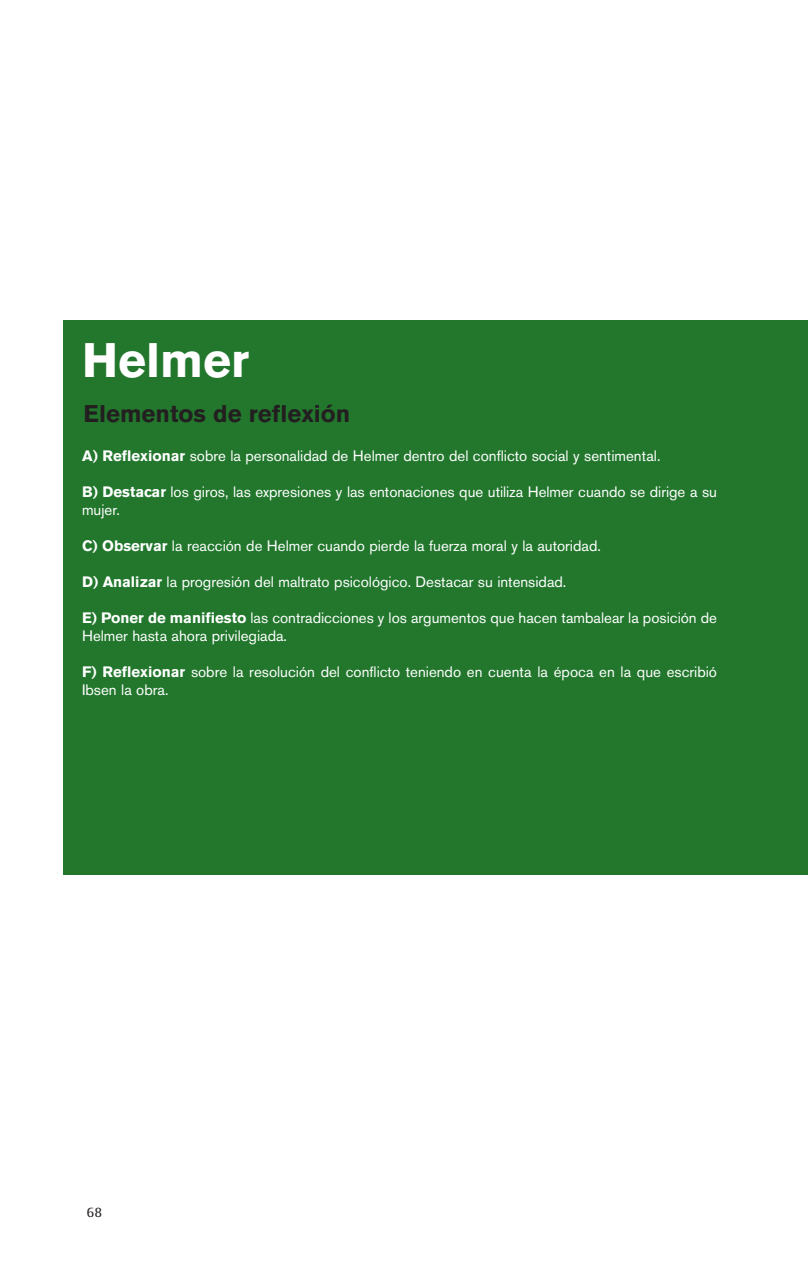
<style>
.page{position:relative;width:808px;height:1263px;background:#fff}
.page>*{position:absolute;margin:0;border:0;box-sizing:border-box;transform-origin:0 0}
.t1{font:700 48px "Akzidenz Grotesk BE";color:#fff}
.t2{font:700 24px "Akzidenz Grotesk BE";color:#231f20}
.t3{font:15px/18px "Akzidenz Grotesk BE";color:#fff}
.t4{font:15px "Rotis Serif";color:#231f20}
.s1{font-weight:700}
</style>
<div class="page">
<div style="left:64px;top:320px;width:744px;height:555px;background:#22772d"></div>
<h1 class="t1" style="left:82px;top:343px;width:168px">Helmer</h1>
<h2 class="t2" style="left:84px;top:405px;width:268px">Elementos de reflexión</h2>
<p class="t3" style="left:82px;top:448px;width:580px"><span class="s1">A) Reflexionar</span> sobre la personalidad de Helmer dentro del conflicto social y sentimental.</p>
<p class="t3" style="left:82px;top:484px;width:636px"><span class="s1">B) Destacar</span> los giros, las expresiones y las entonaciones que utiliza Helmer cuando se dirige a su mujer.</p>
<p class="t3" style="left:82px;top:538px;width:520px"><span class="s1">C) Observar</span> la reacción de Helmer cuando pierde la fuerza moral y la autoridad.</p>
<p class="t3" style="left:82px;top:574px;width:486px"><span class="s1">D) Analizar</span> la progresión del maltrato psicológico. Destacar su intensidad.</p>
<p class="t3" style="left:82px;top:610px;width:636px"><span class="s1">E) Poner de manifiesto</span> las contradicciones y los argumentos que hacen tambalear la posición de<br>Helmer hasta ahora privilegiada.</p>
<p class="t3" style="left:82px;top:664px;width:636px"><span class="s1">F) Reflexionar</span> sobre la resolución del conflicto teniendo en cuenta la época en la que escribió<br>Ibsen la obra.</p>
<p class="t4" style="left:87px;top:1206px;width:17px">68</p>
</div>
